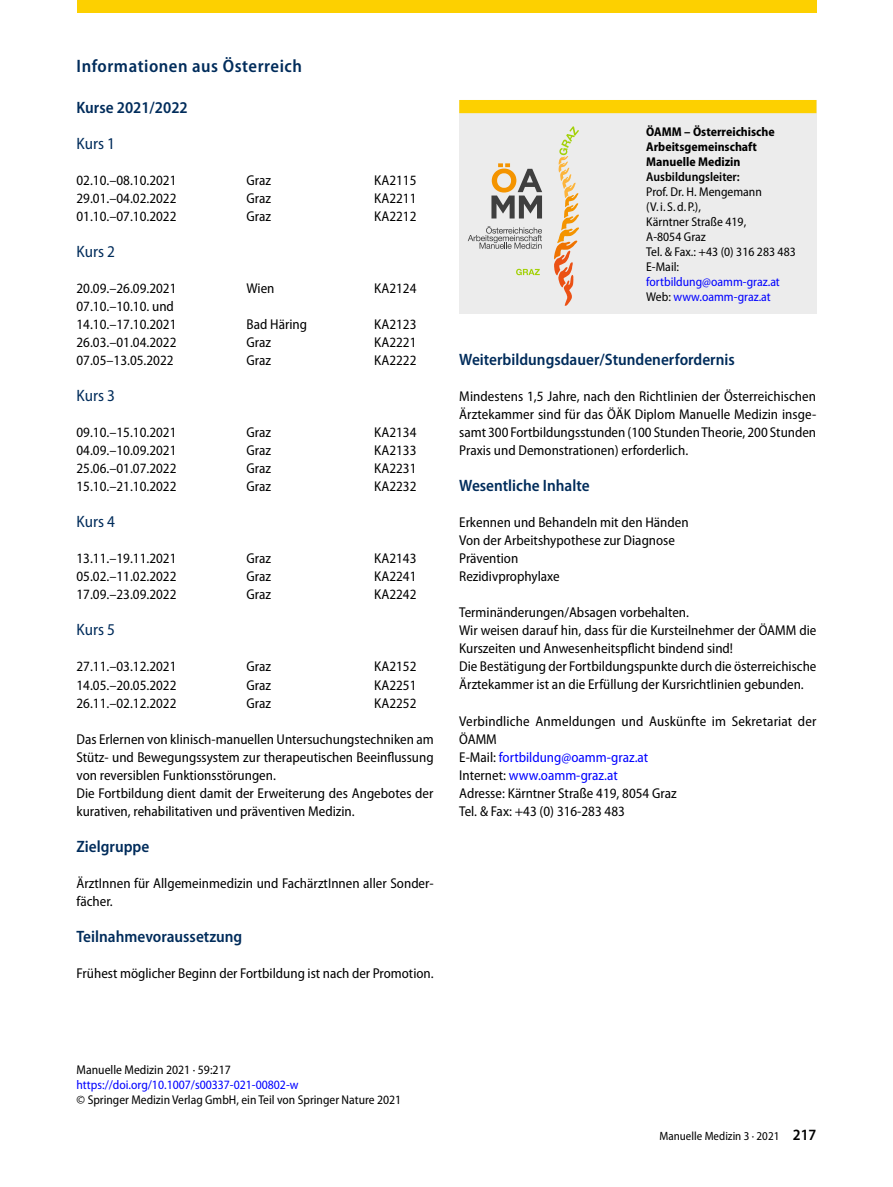
<style>
.page{position:relative;width:893px;height:1187px;background:#fff}
.page>*{position:absolute;margin:0;border:0;box-sizing:border-box;transform-origin:0 0}
.t1{font:600 semi-condensed 18px "Myriad Pro";letter-spacing:.03em;color:#002c5b}
.t2{font:600 semi-condensed 16.5px "Myriad Pro";color:#002c5b}
.t3{font:semi-condensed 16.5px "Myriad Pro";color:#002c5b}
.t4{font:semi-condensed 14.25px/18px "Myriad Pro";color:#000}
.t5{font:semi-condensed 12.75px/15px "Myriad Pro";color:#000}
.t6{font:semi-condensed 12.75px/15px "Myriad Pro";color:#00f}
.t7{font:700 semi-condensed 12.75px/15px "Myriad Pro";color:#000}
.t8{font:600 semi-condensed 12.75px "Myriad Pro";color:#000}
.t9{font:semi-condensed 12px "Myriad Pro";color:#000}
.s1{color:#000}
.s2{color:#00f}
.s3{font-weight:600;font-size:15.75px}
</style>
<div class="page">
<div style="left:77px;top:0;width:739px;height:13px;background:#fdd000"></div>
<div style="left:459px;top:100px;width:357px;height:213px;background:#ececec"></div>
<div style="left:459px;top:100px;width:357px;height:13px;background:#fdd000"></div>
<svg style="left:554px;top:126px;width:25px;height:180px"></svg>
<svg style="left:468px;top:226px;width:74px;height:23px"></svg>
<svg style="left:491px;top:163px;width:51px;height:55px"></svg>
<svg style="left:516px;top:269px;width:24px;height:6px"></svg>
<p class="t1" style="left:77px;top:56px;width:227px">Informationen aus Österreich</p>
<p class="t2" style="left:77px;top:98px;width:113px">Kurse 2021/2022</p>
<p class="t3" style="left:77px;top:135px;width:40px">Kurs 1</p>
<p class="t4" style="left:77px;top:172px;width:101px">02.10.–08.10.2021</p>
<p class="t4" style="left:247px;top:172px;width:26px">Graz</p>
<p class="t4" style="left:374px;top:172px;width:44px">KA2115</p>
<p class="t4" style="left:77px;top:190px;width:101px">29.01.–04.02.2022</p>
<p class="t4" style="left:247px;top:190px;width:26px">Graz</p>
<p class="t4" style="left:374px;top:190px;width:44px">KA2211</p>
<p class="t4" style="left:77px;top:208px;width:101px">01.10.–07.10.2022</p>
<p class="t4" style="left:247px;top:208px;width:26px">Graz</p>
<p class="t4" style="left:374px;top:208px;width:44px">KA2212</p>
<p class="t3" style="left:77px;top:243px;width:40px">Kurs 2</p>
<p class="t4" style="left:77px;top:280px;width:101px">20.09.–26.09.2021</p>
<p class="t4" style="left:247px;top:280px;width:29px">Wien</p>
<p class="t4" style="left:374px;top:280px;width:44px">KA2124</p>
<p class="t4" style="left:77px;top:298px;width:101px">07.10.–10.10. und<br>14.10.–17.10.2021</p>
<p class="t4" style="left:247px;top:316px;width:62px">Bad Häring</p>
<p class="t4" style="left:374px;top:316px;width:44px">KA2123</p>
<p class="t4" style="left:77px;top:334px;width:101px">26.03.–01.04.2022</p>
<p class="t4" style="left:247px;top:334px;width:26px">Graz</p>
<p class="t4" style="left:374px;top:334px;width:44px">KA2221</p>
<p class="t4" style="left:77px;top:352px;width:99px">07.05–13.05.2022</p>
<p class="t4" style="left:247px;top:352px;width:26px">Graz</p>
<p class="t4" style="left:374px;top:352px;width:44px">KA2222</p>
<p class="t3" style="left:77px;top:387px;width:40px">Kurs 3</p>
<p class="t4" style="left:77px;top:424px;width:101px">09.10.–15.10.2021</p>
<p class="t4" style="left:247px;top:424px;width:26px">Graz</p>
<p class="t4" style="left:374px;top:424px;width:44px">KA2134</p>
<p class="t4" style="left:77px;top:442px;width:101px">04.09.–10.09.2021</p>
<p class="t4" style="left:247px;top:442px;width:26px">Graz</p>
<p class="t4" style="left:374px;top:442px;width:44px">KA2133</p>
<p class="t4" style="left:77px;top:460px;width:101px">25.06.–01.07.2022</p>
<p class="t4" style="left:247px;top:460px;width:26px">Graz</p>
<p class="t4" style="left:374px;top:460px;width:44px">KA2231</p>
<p class="t4" style="left:77px;top:478px;width:101px">15.10.–21.10.2022</p>
<p class="t4" style="left:247px;top:478px;width:26px">Graz</p>
<p class="t4" style="left:374px;top:478px;width:44px">KA2232</p>
<p class="t3" style="left:77px;top:513px;width:40px">Kurs 4</p>
<p class="t4" style="left:77px;top:550px;width:101px">13.11.–19.11.2021</p>
<p class="t4" style="left:247px;top:550px;width:26px">Graz</p>
<p class="t4" style="left:374px;top:550px;width:44px">KA2143</p>
<p class="t4" style="left:77px;top:568px;width:101px">05.02.–11.02.2022</p>
<p class="t4" style="left:247px;top:568px;width:26px">Graz</p>
<p class="t4" style="left:374px;top:568px;width:44px">KA2241</p>
<p class="t4" style="left:77px;top:586px;width:101px">17.09.–23.09.2022</p>
<p class="t4" style="left:247px;top:586px;width:26px">Graz</p>
<p class="t4" style="left:374px;top:586px;width:44px">KA2242</p>
<p class="t3" style="left:77px;top:621px;width:40px">Kurs 5</p>
<p class="t4" style="left:77px;top:658px;width:101px">27.11.–03.12.2021</p>
<p class="t4" style="left:247px;top:658px;width:26px">Graz</p>
<p class="t4" style="left:374px;top:658px;width:44px">KA2152</p>
<p class="t4" style="left:77px;top:676px;width:101px">14.05.–20.05.2022</p>
<p class="t4" style="left:247px;top:676px;width:26px">Graz</p>
<p class="t4" style="left:374px;top:676px;width:44px">KA2251</p>
<p class="t4" style="left:77px;top:694px;width:101px">26.11.–02.12.2022</p>
<p class="t4" style="left:247px;top:694px;width:26px">Graz</p>
<p class="t4" style="left:374px;top:694px;width:44px">KA2252</p>
<p class="t4" style="left:77px;top:730px;width:359px">Das Erlernen von klinisch-manuellen Untersuchungstechniken am Stütz- und Bewegungssystem zur therapeutischen Beeinflussung von reversiblen Funktionsstörungen.<br>Die Fortbildung dient damit der Erweiterung des Angebotes der kurativen, rehabilitativen und präventiven Medizin.</p>
<p class="t2" style="left:77px;top:836px;width:74px">Zielgruppe</p>
<p class="t4" style="left:77px;top:874px;width:359px">ÄrztInnen für Allgemeinmedizin und FachärztInnen aller Sonder&shy;fächer.</p>
<p class="t2" style="left:77px;top:926px;width:167px">Teilnahmevoraussetzung</p>
<p class="t4" style="left:77px;top:964px;width:359px">Frühest möglicher Beginn der Fortbildung ist nach der Promotion.</p>
<p class="t7" style="left:646px;top:124px;width:130px">ÖAMM – Österreichische<br>Arbeitsgemeinschaft<br>Manuelle Medizin</p>
<p class="t8" style="left:646px;top:169px;width:95px">Ausbildungsleiter:</p>
<p class="t5" style="left:646px;top:184px;width:151px">Prof. Dr. H. Mengemann<br>(V. i. S.d. P.),<br>Kärntner Straße 419,<br>A-8054 Graz<br>Tel. &amp; Fax.: +43 (0) 316 283 483<br>E-Mail:</p>
<p class="t6" style="left:646px;top:274px;width:135px">fortbildung@oamm-graz.at<br><span class="s1">Web:</span> www.oamm-graz.at</p>
<p class="t2" style="left:459px;top:350px;width:277px">Weiterbildungsdauer/Stundenerfordernis</p>
<p class="t4" style="left:459px;top:388px;width:359px;text-align:justify">Mindestens 1,5 Jahre, nach den Richtlinien der Österreichischen Ärztekammer sind für das ÖÄK Diplom Manuelle Medizin insge&shy;samt 300 Fortbildungsstunden (100 Stunden Theorie, 200 Stunden Praxis und Demonstrationen) erforderlich.</p>
<p class="t2" style="left:459px;top:476px;width:132px">Wesentliche Inhalte</p>
<p class="t4" style="left:459px;top:514px;width:231px">Erkennen und Behandeln mit den Händen<br>Von der Arbeitshypothese zur Diagnose<br>Prävention<br>Rezidivprophylaxe</p>
<p class="t4" style="left:459px;top:604px;width:359px">Terminänderungen/Absagen vorbehalten.<br>Wir weisen darauf hin, dass für die Kursteilnehmer der ÖAMM die Kurszeiten und Anwesenheitspflicht bindend sind!<br>Die Bestätigung der Fortbildungspunkte durch die österreichische Ärztekammer ist an die Erfüllung der Kursrichtlinien gebunden.</p>
<p class="t4" style="left:459px;top:712px;width:359px">Verbindliche Anmeldungen und Auskünfte im Sekretariat der ÖAMM<br>E-Mail: <span class="s2">fortbildung@oamm-graz.at<br></span>Internet: <span class="s2">www.oamm-graz.at<br></span>Adresse: Kärntner Straße 419, 8054 Graz<br>Tel. &amp; Fax: +43 (0) 316-283 483</p>
<p class="t5" style="left:77px;top:1062px;width:156px">Manuelle Medizin 2021 · 59:217</p>
<p class="t6" style="left:77px;top:1077px;width:223px">https://doi.org/10.1007/s00337-021-00802-w</p>
<p class="t5" style="left:77px;top:1092px;width:326px">© Springer Medizin Verlag GmbH, ein Teil von Springer Nature 2021</p>
<p class="t9" style="left:659px;top:1129px;width:158px">Manuelle Medizin 3 · 2021 <span class="s3">217</span></p>
</div>
